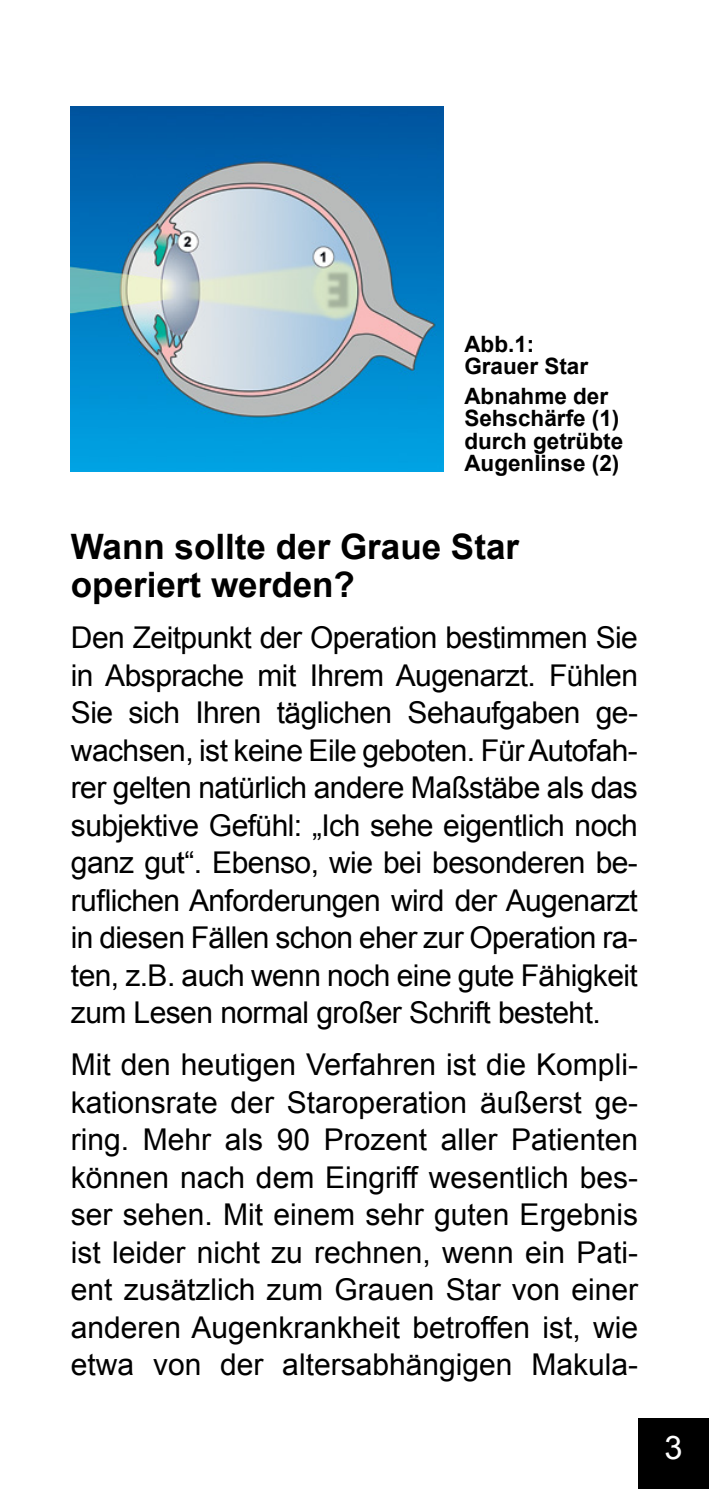
<style>
.page{position:relative;width:709px;height:1489px;background:#fff}
.page>*{position:absolute;margin:0;border:0;box-sizing:border-box;transform-origin:0 0}
.t1{font:700 35px/37.5px "Arial";color:#000}
.t2{font:32.5px "Arial";color:#fff}
.t3{font:30px/37.5px "Arial";letter-spacing:-.02em;color:#000;text-align:justify}
.t4{font:700 22.5px/22.5px "Arial";color:#000}
</style>
<div class="page">
<div style="left:638px;top:1417px;width:71px;height:71px;background:#000"></div>
<img style="left:71px;top:106px;width:372px;height:365px">
<p class="t4" style="left:464px;top:333px;width:125px">Abb.1:<br>Grauer Star</p>
<p class="t4" style="left:464px;top:385px;width:160px">Abnahme der<br>Sehschärfe (1) durch getrübte<br>Augenlinse (2)</p>
<p class="t1" style="left:71px;top:529px;width:449px">Wann sollte der Graue Star operiert werden?</p>
<p class="t3" style="left:71px;top:619px;width:568px">Den Zeitpunkt der Operation bestimmen Sie in Absprache mit Ihrem Augenarzt. Fühlen Sie sich Ihren täglichen Sehaufgaben ge&shy;wachsen, ist keine Eile geboten. Für Autofah&shy;rer gelten natürlich andere Maßstäbe als das subjektive Gefühl: „Ich sehe eigentlich noch ganz gut“. Ebenso, wie bei besonderen be&shy;ruflichen Anforderungen wird der Augenarzt in diesen Fällen schon eher zur Operation ra&shy;ten, z.B. auch wenn noch eine gute Fähigkeit zum Lesen normal großer Schrift besteht.</p>
<p class="t3" style="left:71px;top:1046px;width:568px">Mit den heutigen Verfahren ist die Kompli&shy;kationsrate der Staroperation äußerst ge&shy;ring. Mehr als 90 Prozent aller Patienten können nach dem Eingriff wesentlich bes&shy;ser sehen. Mit einem sehr guten Ergebnis ist leider nicht zu rechnen, wenn ein Pati&shy;ent zusätzlich zum Grauen Star von einer anderen Augenkrankheit betroffen ist, wie etwa von der altersabhängigen Makula-</p>
<p class="t2" style="left:664px;top:1425px;width:20px">3</p>
</div>
